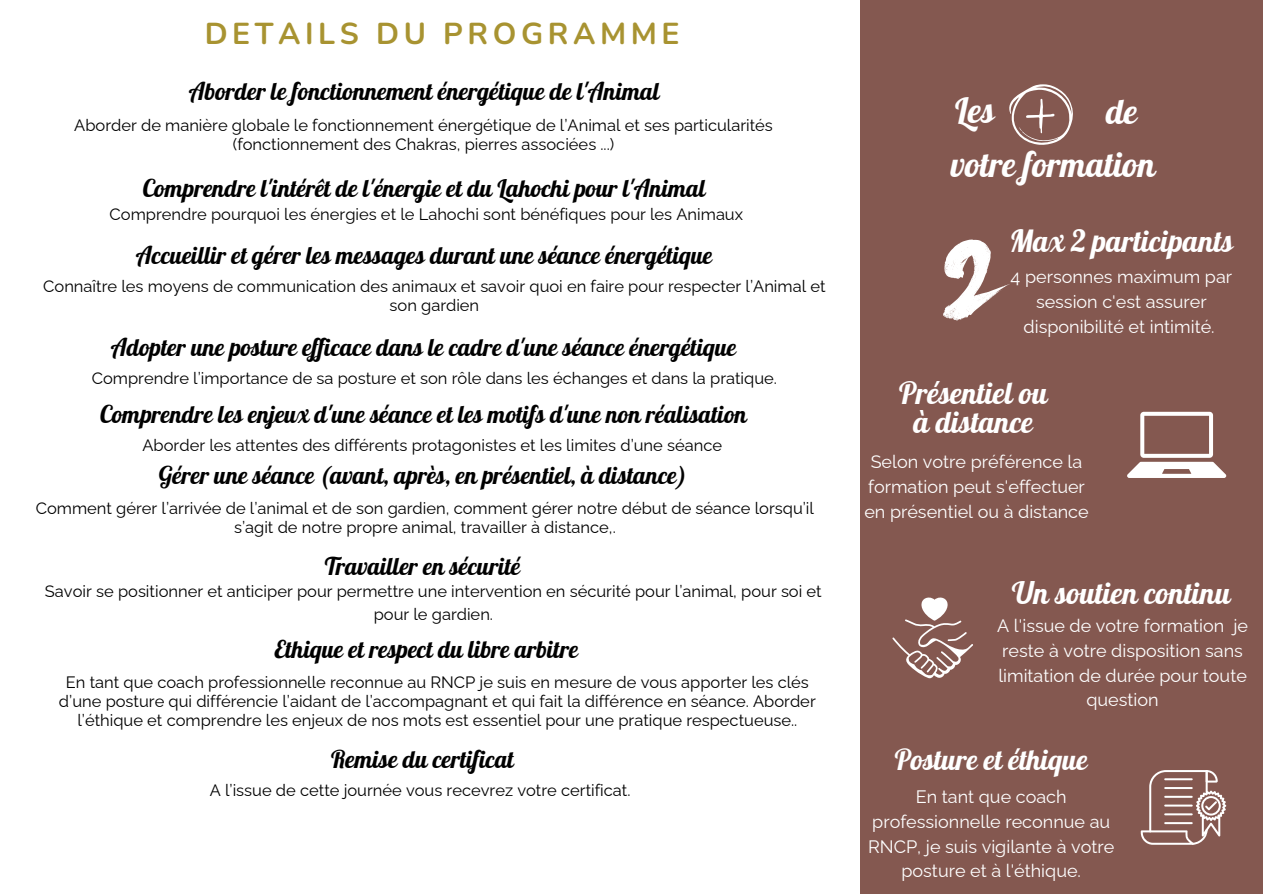
<style>
.page{position:relative;width:1263px;height:894px;background:#fff}
.page>*{position:absolute;margin:0;border:0;box-sizing:border-box;transform-origin:0 0}
.t1{font:34.5px "Lobster";color:#fff}
.t2{font:700 30.15px "Nunito";letter-spacing:.15em;color:#a89331}
.t3{font:30px/28.2px "Lobster";color:#fff;text-align:center}
.t4{font:28.35px "Lobster";color:#fff}
.t5{font:24px "Lobster";color:#000}
.t6{font:18px/24.8px "Raleway";color:#fff;text-align:center}
.t7{font:16.5px/19.2px "Raleway";color:#000;text-align:center}
</style>
<div class="page">
<div style="left:860px;top:0;width:403px;height:893px;background:#845850"></div>
<svg style="left:892px;top:597px;width:81px;height:81px"></svg>
<svg style="left:1141px;top:770px;width:85px;height:74px"></svg>
<svg style="left:1009px;top:84px;width:64px;height:61px"></svg>
<svg style="left:1127px;top:411px;width:99px;height:67px"></svg>
<svg style="left:943px;top:239px;width:67px;height:81px"></svg>
<h1 class="t2" style="left:205px;top:14px;width:476px">DETAILS DU PROGRAMME</h1>
<p class="t5" style="left:189px;top:76px;width:472px">Aborder le fonctionnement énergétique de l'Animal</p>
<h2 class="t7" style="left:74px;top:115px;width:700px">Aborder de manière globale le fonctionnement énergétique de l’Animal et ses particularités (fonctionnement des Chakras, pierres associées ...)</h2>
<h4 class="t5" style="left:143px;top:173px;width:564px">Comprendre l'intérêt de l'énergie et du Lahochi pour l'Animal</h4>
<p class="t7" style="left:110px;top:204px;width:635px">Comprendre pourquoi les énergies et le Lahochi sont bénéfiques pour les Animaux</p>
<p class="t5" style="left:136px;top:240px;width:578px">Accueillir et gérer les messages durant une séance énergétique</p>
<p class="t7" style="left:43px;top:277px;width:784px">Connaître les moyens de communication des animaux et savoir quoi en faire pour respecter l’Animal et son gardien</p>
<h4 class="t5" style="left:111px;top:332px;width:627px">Adopter une posture ef icace dans le cadre d'une séance énergétique</h4>
<h4 class="t7" style="left:92px;top:368px;width:687px">Comprendre l’importance de sa posture et son rôle dans les échanges et dans la pratique.</h4>
<p class="t5" style="left:100px;top:399px;width:648px">Comprendre les enjeux d'une séance et les motifs d'une non réalisation</p>
<p class="t7" style="left:142px;top:435px;width:581px">Aborder les attentes des différents protagonistes et les limites d’une séance</p>
<p class="t5" style="left:159px;top:459px;width:529px">Gérer une séance (avant, après, en présentiel, à distance)</p>
<h4 class="t7" style="left:36px;top:498px;width:780px">Comment gérer l’arrivée de l’animal et de son gardien, comment gérer notre début de séance lorsqu’il s’agit de notre propre animal, travailler à distance,.</h4>
<h4 class="t5" style="left:325px;top:550px;width:197px">Travailler en sécurité</h4>
<p class="t7" style="left:45px;top:579px;width:778px;line-height:22.5px">Savoir se positionner et anticiper pour permettre une intervention en sécurité pour l’animal, pour soi et pour le gardien.</p>
<p class="t5" style="left:274px;top:633px;width:305px">Ethique et respect du libre arbitre</p>
<h4 class="t7" style="left:59px;top:672px;width:758px">En tant que coach professionnelle reconnue au RNCP je suis en mesure de vous apporter les clés d’une posture qui différencie l’aidant de l’accompagnant et qui fait la différence en séance. Aborder l’éthique et comprendre les enjeux de nos mots est essentiel pour une pratique respectueuse..</h4>
<h4 class="t5" style="left:331px;top:743px;width:184px">Remise du certificat</h4>
<h4 class="t7" style="left:210px;top:780px;width:422px">A l’issue de cette journée vous recevrez votre certificat.</h4>
<p class="t1" style="left:955px;top:88px;width:41px">Les</p>
<p class="t1" style="left:1106px;top:89px;width:33px">de</p>
<h1 class="t1" style="left:951px;top:142px;width:206px">votre formation</h1>
<p class="t3" style="left:1009px;top:227px;width:225px">Max 2 participants</p>
<h3 class="t6" style="left:1011px;top:264px;width:223px">4 personnes maximum par session c'est assurer disponibilité et intimité.</h3>
<p class="t3" style="left:899px;top:379px;width:150px">Présentiel ou à distance</p>
<p class="t6" style="left:864px;top:449px;width:226px">Selon votre préférence la formation peut s'effectuer en présentiel ou à distance</p>
<h1 class="t3" style="left:1012px;top:578px;width:220px">Un soutien continu</h1>
<h3 class="t6" style="left:997px;top:613px;width:252px">A l'issue de votre formation je reste à votre disposition sans limitation de durée pour toute question</h3>
<p class="t4" style="left:895px;top:741px;width:195px">Posture et éthique</p>
<p class="t6" style="left:868px;top:784px;width:248px">En tant que coach professionnelle reconnue au<br>RNCP, je suis vigilante à votre posture et à l'éthique.</p>
</div>
